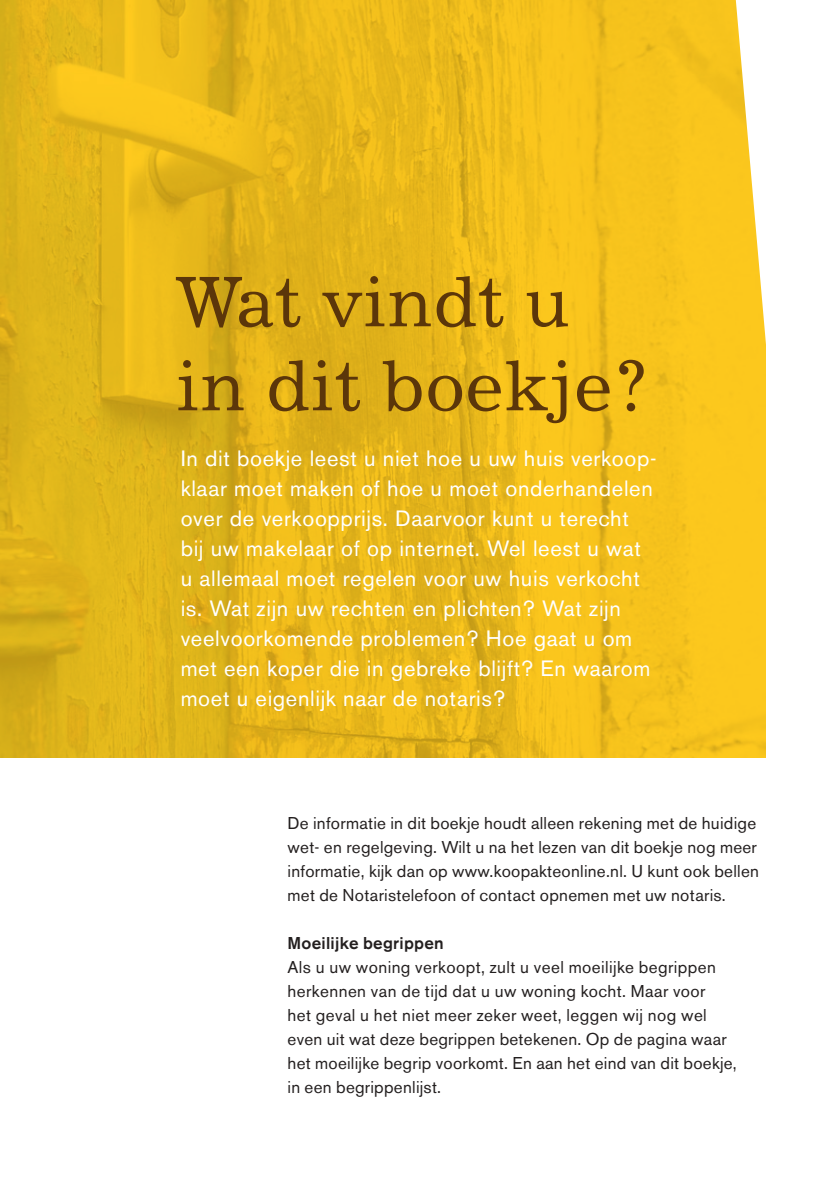
<style>
.page{position:relative;width:840px;height:1191px;background:#fff}
.page>*{position:absolute;margin:0;border:0;box-sizing:border-box;transform-origin:0 0}
.t1{font:68px/84px "News 702 BT";letter-spacing:.02em;color:#5b360a}
.t2{font:22px/30px "Akzidenz Grotesk BE";letter-spacing:.03em;color:#fff}
.t3{font:17px/24px "Akzidenz Grotesk BE";letter-spacing:.015em;color:#231f1f}
.t4{font:500 17px "Akzidenz Grotesk BE";letter-spacing:.015em;color:#231f1f}
</style>
<div class="page">
<img style="left:0;top:0;width:765px;height:757px">
<svg style="left:735px;top:0;width:30px;height:372px"></svg>
<h1 class="t1" style="left:177px;top:259px;width:475px">Wat vindt u in dit boekje?</h1>
<p class="t2" style="left:180px;top:443px;width:477px">In dit boekje leest u niet hoe u uw huis verkoop&shy;klaar moet maken of hoe u moet onderhandelen over de verkoopprijs. Daarvoor kunt u terecht bij uw makelaar of op internet. Wel leest u wat u allemaal moet regelen voor uw huis verkocht is. Wat zijn uw rechten en plichten? Wat zijn veelvoorkomende problemen? Hoe gaat u om met een koper die in gebreke blijft? En waarom moet u eigenlijk naar de notaris?</p>
<p class="t3" style="left:287px;top:811px;width:472px">De informatie in dit boekje houdt alleen rekening met de huidige wet- en regelgeving. Wilt u na het lezen van dit boekje nog meer informatie, kijk dan op www.koopakteonline.nl. U kunt ook bellen met de Notaristelefoon of contact opnemen met uw notaris.</p>
<p class="t4" style="left:287px;top:933px;width:158px">Moeilijke begrippen</p>
<p class="t3" style="left:287px;top:955px;width:450px">Als u uw woning verkoopt, zult u veel moeilijke begrippen herkennen van de tijd dat u uw woning kocht. Maar voor<br>het geval u het niet meer zeker weet, leggen wij nog wel even uit wat deze begrippen betekenen. Op de pagina waar het moeilijke begrip voorkomt. En aan het eind van dit boekje, in een begrippenlijst.</p>
</div>
